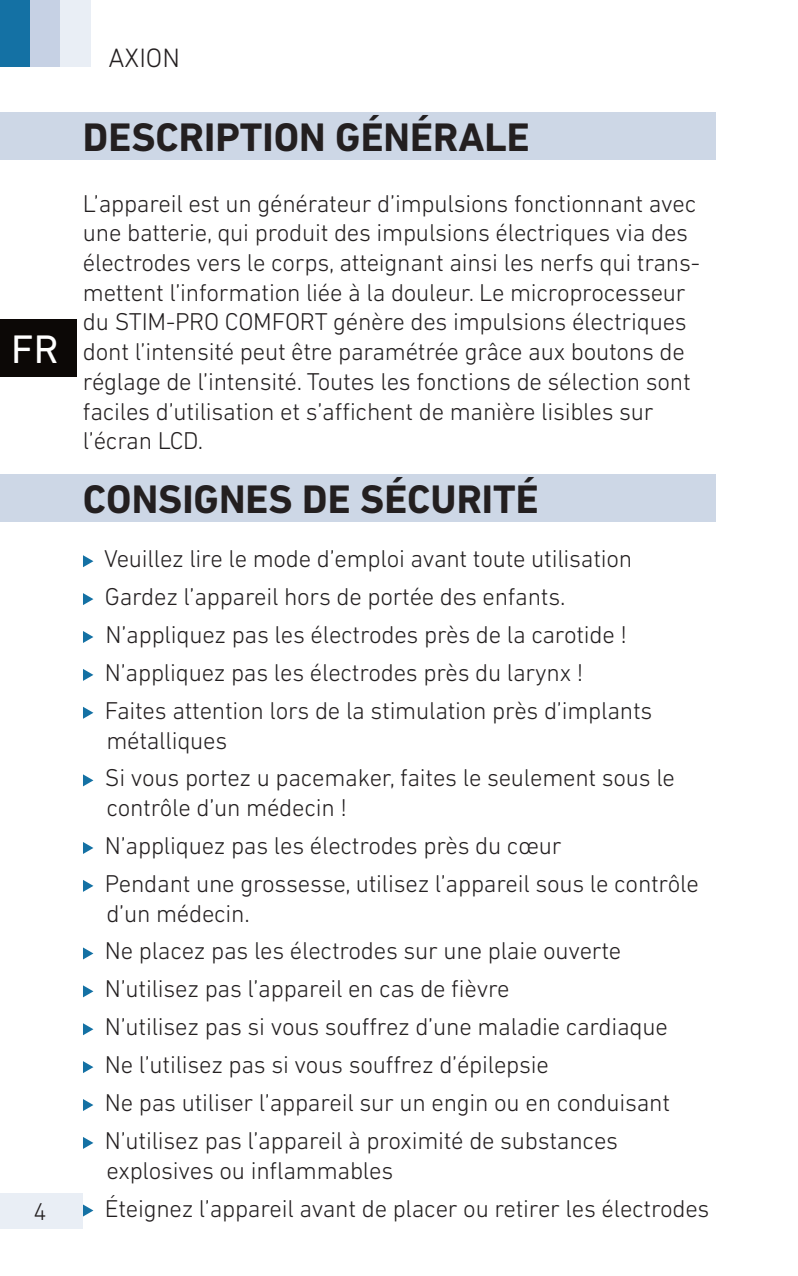
<style>
.page{position:relative;width:798px;height:1276px;background:#fff}
.page>*{position:absolute;margin:0;border:0;box-sizing:border-box;transform-origin:0 0}
.L_Schwarz_unterlegt{font:700 40.5px "DIN Next LT Pro";color:#231f20}
.t1{font:40.5px "DIN Next LT Pro";color:#fff}
.t2{font:300 27px "DIN Next LT Pro";color:#231f20}
.Aufzählung{font:300 24.75px/29.7px "DIN Next LT Pro";letter-spacing:-.01em;color:#231f20}
.laufender_Text{font:300 24.75px/29.7px "DIN Next LT Pro";letter-spacing:-.01em;color:#231f20}
</style>
<div class="page">
<div style="left:0;top:112px;width:714px;height:47px;background:#cdd7e6"></div>
<div style="left:0;top:474px;width:714px;height:47px;background:#cdd7e6"></div>
<svg style="left:83px;top:555px;width:10px;height:12px"></svg>
<svg style="left:83px;top:593px;width:10px;height:12px"></svg>
<svg style="left:83px;top:631px;width:10px;height:12px"></svg>
<svg style="left:83px;top:669px;width:10px;height:12px"></svg>
<svg style="left:83px;top:707px;width:10px;height:12px"></svg>
<svg style="left:83px;top:774px;width:10px;height:12px"></svg>
<svg style="left:83px;top:842px;width:10px;height:12px"></svg>
<svg style="left:83px;top:880px;width:10px;height:12px"></svg>
<svg style="left:83px;top:947px;width:10px;height:12px"></svg>
<svg style="left:83px;top:985px;width:10px;height:12px"></svg>
<svg style="left:83px;top:1023px;width:10px;height:12px"></svg>
<svg style="left:83px;top:1061px;width:10px;height:12px"></svg>
<svg style="left:83px;top:1099px;width:10px;height:12px"></svg>
<svg style="left:83px;top:1137px;width:10px;height:12px"></svg>
<svg style="left:83px;top:1204px;width:10px;height:12px"></svg>
<div style="left:0;top:1193px;width:83px;height:35px;background:#e9eef5"></div>
<div style="left:0;top:0;width:30px;height:67px;background:#1471a4"></div>
<div style="left:30px;top:0;width:31px;height:67px;background:#c6d1e4"></div>
<div style="left:61px;top:0;width:30px;height:67px;background:#e9eef5"></div>
<div style="left:0;top:319px;width:77px;height:58px;background:#0c0806"></div>
<p class="t2" style="left:108px;top:42px;width:73px">AXION</p>
<h1 class="t1" style="left:11px;top:326px;width:49px">FR</h1>
<p class="L_Schwarz_unterlegt" style="left:83px;top:113px;width:448px">DESCRIPTION GÉNÉRALE</p>
<p class="laufender_Text" style="left:83px;top:188px;width:618px">L’appareil est un générateur d’impulsions fonctionnant avec une batterie, qui produit des impulsions électriques via des électrodes vers le corps, atteignant ainsi les nerfs qui trans&shy;mettent l’information liée à la douleur. Le microprocesseur du STIM-PRO COMFORT génère des impulsions électriques dont l’intensité peut être paramétrée grâce aux boutons de réglage de l’intensité. Toutes les fonctions de sélection sont faciles d’utilisation et s’affichent de manière lisibles sur l’écran LCD.</p>
<p class="L_Schwarz_unterlegt" style="left:83px;top:475px;width:457px">CONSIGNES DE SÉCURITÉ</p>
<p class="Aufzählung" style="left:104px;top:544px;width:529px">Veuillez lire le mode d’emploi avant toute utilisation</p>
<p class="Aufzählung" style="left:105px;top:581px;width:462px">Gardez l’appareil hors de portée des enfants.</p>
<p class="Aufzählung" style="left:105px;top:619px;width:522px">N’appliquez pas les électrodes près de la carotide !</p>
<p class="Aufzählung" style="left:105px;top:657px;width:480px">N’appliquez pas les électrodes près du larynx !</p>
<p class="Aufzählung" style="left:105px;top:695px;width:549px">Faites attention lors de la stimulation près d’implants métalliques</p>
<p class="Aufzählung" style="left:105px;top:763px;width:571px">Si vous portez u pacemaker, faites le seulement sous le contrôle d’un médecin !</p>
<p class="Aufzählung" style="left:105px;top:830px;width:458px">N’appliquez pas les électrodes près du cœur</p>
<p class="Aufzählung" style="left:105px;top:868px;width:595px">Pendant une grossesse, utilisez l’appareil sous le contrôle d’un médecin.</p>
<p class="Aufzählung" style="left:105px;top:936px;width:518px">Ne placez pas les électrodes sur une plaie ouverte</p>
<p class="Aufzählung" style="left:105px;top:974px;width:406px">N’utilisez pas l’appareil en cas de fièvre</p>
<p class="Aufzählung" style="left:105px;top:1011px;width:564px">N’utilisez pas si vous souffrez d’une maladie cardiaque</p>
<p class="Aufzählung" style="left:105px;top:1049px;width:445px">Ne l’utilisez pas si vous souffrez d’épilepsie</p>
<p class="Aufzählung" style="left:105px;top:1087px;width:566px">Ne pas utiliser l’appareil sur un engin ou en conduisant</p>
<p class="Aufzählung" style="left:105px;top:1125px;width:514px">N’utilisez pas l’appareil à proximité de substances explosives ou inflammables</p>
<p class="laufender_Text" style="left:33px;top:1196px;width:15px">4</p>
<p class="Aufzählung" style="left:105px;top:1193px;width:606px">Éteignez l’appareil avant de placer ou retirer les électrodes</p>
</div>
